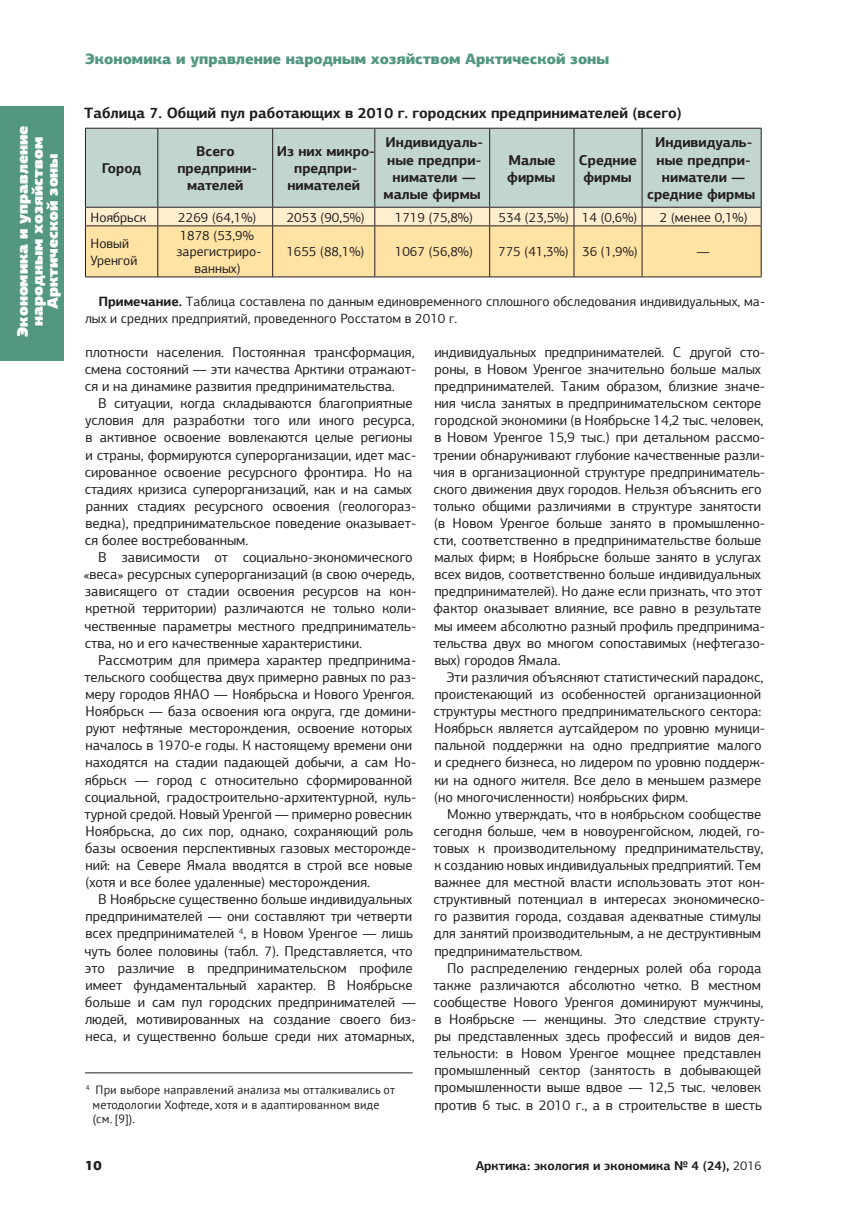
<style>
.page{position:relative;width:868px;height:1208px;background:#fff}
.page>*{position:absolute;margin:0;border:0;box-sizing:border-box;transform-origin:0 0}
.t1{font:700 15px "PF Agora Sans Pro";color:#231f20}
.t2{font:900 15px/15px "PF Agora Sans Pro";color:#fff;text-align:center}
.t3{font:900 15px "PF Agora Sans Pro";color:#539782}
.t4{font:14.25px/17.1px "PF Agora Sans Pro";letter-spacing:-.005em;color:#231f20}
.t5{font:700 14.25px/17.1px "PF Agora Sans Pro";color:#231f20;text-align:center}
.t6{font:13.5px/16.2px "PF Agora Sans Pro";color:#231f20}
.t7{font:900 13.5px "PF Agora Sans Pro";color:#231f20}
.t8{font:700 12.75px "PF Agora Sans Pro";color:#231f20}
.t9{font:12px/14.4px "PT Sans";letter-spacing:.01em;color:#231f20}
.s1{font-weight:700}
.s2{font-weight:400}
</style>
<div class="page">
<div style="left:0;top:106px;width:64px;height:254px;background:#539782"></div>
<hr style="left:85px;top:1072px;width:327px;height:1px;background:#231f20">
<div style="left:86px;top:129px;width:674px;height:78px;background:#c2d6cf"></div>
<hr style="left:85px;top:128px;width:73px;height:1px;background:#231f20">
<hr style="left:85px;top:129px;width:1px;height:78px;background:#231f20">
<hr style="left:158px;top:128px;width:115px;height:1px;background:#231f20">
<hr style="left:157px;top:129px;width:1px;height:78px;background:#231f20">
<hr style="left:273px;top:128px;width:102px;height:1px;background:#231f20">
<hr style="left:272px;top:129px;width:1px;height:78px;background:#231f20">
<hr style="left:375px;top:128px;width:114px;height:1px;background:#231f20">
<hr style="left:374px;top:129px;width:1px;height:78px;background:#231f20">
<hr style="left:489px;top:128px;width:85px;height:1px;background:#231f20">
<hr style="left:489px;top:129px;width:1px;height:78px;background:#231f20">
<hr style="left:574px;top:128px;width:68px;height:1px;background:#231f20">
<hr style="left:573px;top:129px;width:1px;height:78px;background:#231f20">
<hr style="left:642px;top:128px;width:119px;height:1px;background:#231f20">
<hr style="left:641px;top:129px;width:1px;height:78px;background:#231f20">
<hr style="left:760px;top:129px;width:1px;height:78px;background:#231f20">
<svg style="left:85px;top:207px;width:676px;height:69px;background:#fae1ac"></svg>
<hr style="left:85px;top:225px;width:73px;height:1px;background:#231f20">
<hr style="left:85px;top:226px;width:1px;height:50px;background:#231f20">
<hr style="left:158px;top:225px;width:114px;height:1px;background:#231f20">
<hr style="left:157px;top:226px;width:1px;height:50px;background:#231f20">
<hr style="left:272px;top:225px;width:103px;height:1px;background:#231f20">
<hr style="left:272px;top:226px;width:1px;height:50px;background:#231f20">
<hr style="left:375px;top:225px;width:114px;height:1px;background:#231f20">
<hr style="left:374px;top:226px;width:1px;height:50px;background:#231f20">
<hr style="left:489px;top:225px;width:85px;height:1px;background:#231f20">
<hr style="left:489px;top:226px;width:1px;height:50px;background:#231f20">
<hr style="left:574px;top:225px;width:68px;height:1px;background:#231f20">
<hr style="left:573px;top:226px;width:1px;height:50px;background:#231f20">
<hr style="left:642px;top:225px;width:119px;height:1px;background:#231f20">
<hr style="left:641px;top:226px;width:1px;height:50px;background:#231f20">
<hr style="left:760px;top:226px;width:1px;height:50px;background:#231f20">
<hr style="left:85px;top:276px;width:676px;height:1px;background:#231f20">
<p class="t2" style="left:17px;top:337px;width:213px;rotate:-90deg">Экономика и управление народным хозяйством<br>Арктической зоны</p>
<p class="t3" style="left:85px;top:53px;width:525px">Экономика и управление народным хозяйством Арктической зоны</p>
<p class="t1" style="left:84px;top:106px;width:598px">Таблица 7. Общий пул работающих в 2010 г. городских предпринимателей (всего)</p>
<p class="t5" style="left:102px;top:161px;width:41px">Город</p>
<p class="t5" style="left:177px;top:144px;width:81px">Всего предприни&shy;мателей</p>
<p class="t5" style="left:277px;top:144px;width:99px">Из них микро&shy;предпри&shy;нимателей</p>
<p class="t5" style="left:383px;top:135px;width:101px">Индивидуаль&shy;ные предпри&shy;ниматели — малые фирмы</p>
<p class="t5" style="left:507px;top:152px;width:50px;text-align:left">Малые фирмы</p>
<p class="t5" style="left:578px;top:152px;width:59px">Средние фирмы</p>
<p class="t5" style="left:647px;top:135px;width:110px">Индивидуаль&shy;ные предпри&shy;ниматели — средние фирмы</p>
<p class="t6" style="left:91px;top:210px;width:57px">Ноябрьск</p>
<p class="t6" style="left:178px;top:210px;width:80px">2269 (64,1%)</p>
<p class="t6" style="left:287px;top:210px;width:80px">2053 (90,5%)</p>
<p class="t6" style="left:395px;top:210px;width:80px">1719 (75,8%)</p>
<p class="t6" style="left:498px;top:210px;width:140px">534 (23,5%) 14 (0,6%)</p>
<p class="t6" style="left:659px;top:210px;width:89px">2 (менее 0,1%)</p>
<p class="t6" style="left:90px;top:237px;width:48px">Новый<br>Уренгой</p>
<p class="t6" style="left:176px;top:229px;width:86px;text-align:center">1878 (53,9% зарегистриро&shy;ванных)</p>
<p class="t6" style="left:286px;top:245px;width:80px">1655 (88,1%)</p>
<p class="t6" style="left:395px;top:245px;width:80px">1067 (56,8%)</p>
<p class="t6" style="left:498px;top:245px;width:141px">775 (41,3%) 36 (1,9%)</p>
<p class="t6" style="left:696px;top:245px;width:15px">—</p>
<p class="t6" style="left:85px;top:294px;width:681px;line-height:17.1px;text-indent:13px"><span class="s1">Примечание.</span> Таблица составлена по данным единовременного сплошного обследования индивидуальных, ма&shy;лых и средних предприятий, проведенного Росстатом в 2010 г.</p>
<p class="t4" style="left:85px;top:345px;width:333px;text-align:justify">плотности населения. Постоянная трансформация, смена состояний — эти качества Арктики отражают&shy;ся и на динамике развития предпринимательства.</p>
<p class="t4" style="left:85px;top:396px;width:333px;text-indent:14px">В ситуации, когда складываются благоприятные условия для разработки того или иного ресурса, в активное освоение вовлекаются целые регионы и страны, формируются суперорганизации, идет мас&shy;сированное освоение ресурсного фронтира. Но на стадиях кризиса суперорганизаций, как и на самых ранних стадиях ресурсного освоения (геологораз&shy;ведка), предпринимательское поведение оказывает&shy;ся более востребованным.</p>
<p class="t4" style="left:83px;top:550px;width:334px;text-indent:15px">В зависимости от социально-экономического «веса» ресурсных суперорганизаций (в свою очередь, зависящего от стадии освоения ресурсов на кон&shy;кретной территории) различаются не только коли&shy;чественные параметры местного предприниматель&shy;ства, но и его качественные характеристики.</p>
<p class="t4" style="left:85px;top:652px;width:333px;text-indent:14px">Рассмотрим для примера характер предпринима&shy;тельского сообщества двух примерно равных по раз&shy;меру городов ЯНАО — Ноябрьска и Нового Уренгоя.<br>Ноябрьск — база освоения юга округа, где домини&shy;руют нефтяные месторождения, освоение которых началось в 1970-е годы. К настоящему времени они находятся на стадии падающей добычи, а сам Но&shy;ябрьск — город с относительно сформированной социальной, градостроительно-архитектурной, куль&shy;турной средой. Новый Уренгой — примерно ровесник Ноябрьска, до сих пор, однако, сохраняющий роль базы освоения перспективных газовых месторожде&shy;ний: на Севере Ямала вводятся в строй все новые (хотя и все более удаленные) месторождения.</p>
<p class="t4" style="left:85px;top:892px;width:333px;text-indent:14px">В Ноябрьске существенно больше индивидуальных предпринимателей — они составляют три четверти всех предпринимателей <sup>4</sup>, в Новом Уренгое — лишь чуть более половины (табл. 7). Представляется, что это различие в предпринимательском профиле имеет фундаментальный характер. В Ноябрьске больше и сам пул городских предпринимателей — людей, мотивированных на создание своего биз&shy;неса, и существенно больше среди них атомарных,</p>
<p class="t9" style="left:93px;top:1082px;width:304px;text-indent:-7px"><sup>4</sup> При выборе направлений анализа мы отталкивались от методологии Хофтеде, хотя и в адаптированном виде (см. [9]).</p>
<p class="t4" style="left:433px;top:345px;width:333px">индивидуальных предпринимателей. С другой сто&shy;роны, в Новом Уренгое значительно больше малых предпринимателей. Таким образом, близкие значе&shy;ния числа занятых в предпринимательском секторе городской экономики (в Ноябрьске 14,2 тыс. человек, в Новом Уренгое 15,9 тыс.) при детальном рассмо&shy;трении обнаруживают глубокие качественные разли&shy;чия в организационной структуре предприниматель&shy;ского движения двух городов. Нельзя объяснить его только общими различиями в структуре занятости (в Новом Уренгое больше занято в промышленно&shy;сти, соответственно в предпринимательстве больше малых фирм; в Ноябрьске больше занято в услугах всех видов, соответственно больше индивидуальных предпринимателей). Но даже если признать, что этот фактор оказывает влияние, все равно в результате мы имеем абсолютно разный профиль предпринима&shy;тельства двух во многом сопоставимых (нефтегазо&shy;вых) городов Ямала.</p>
<p class="t4" style="left:433px;top:670px;width:333px;text-indent:13px">Эти различия объясняют статистический парадокс, проистекающий из особенностей организационной структуры местного предпринимательского сектора:<br>Ноябрьск является аутсайдером по уровню муници&shy;пальной поддержки на одно предприятие малого и среднего бизнеса, но лидером по уровню поддерж&shy;ки на одного жителя. Все дело в меньшем размере (но многочисленности) ноябрьских фирм.</p>
<p class="t4" style="left:433px;top:806px;width:333px;text-indent:14px">Можно утверждать, что в ноябрьском сообществе сегодня больше, чем в новоуренгойском, людей, го&shy;товых к производительному предпринимательству, к созданию новых индивидуальных предприятий. Тем важнее для местной власти использовать этот кон&shy;структивный потенциал в интересах экономическо&shy;го развития города, создавая адекватные стимулы для занятий производительным, а не деструктивным предпринимательством.</p>
<p class="t4" style="left:433px;top:960px;width:333px;text-indent:14px">По распределению гендерных ролей оба города также различаются абсолютно четко. В местном сообществе Нового Уренгоя доминируют мужчины, в Ноябрьске — женщины. Это следствие структу&shy;ры представленных здесь профессий и видов дея&shy;тельности: в Новом Уренгое мощнее представлен промышленный сектор (занятость в добывающей промышленности выше вдвое — 12,5 тыс. человек против 6 тыс. в 2010 г., а в строительстве в шесть</p>
<p class="t7" style="left:85px;top:1159px;width:18px">10</p>
<p class="t8" style="left:475px;top:1160px;width:287px">Арктика: экология и экономика № 4 (24), <span class="s2">2016</span></p>
</div>
